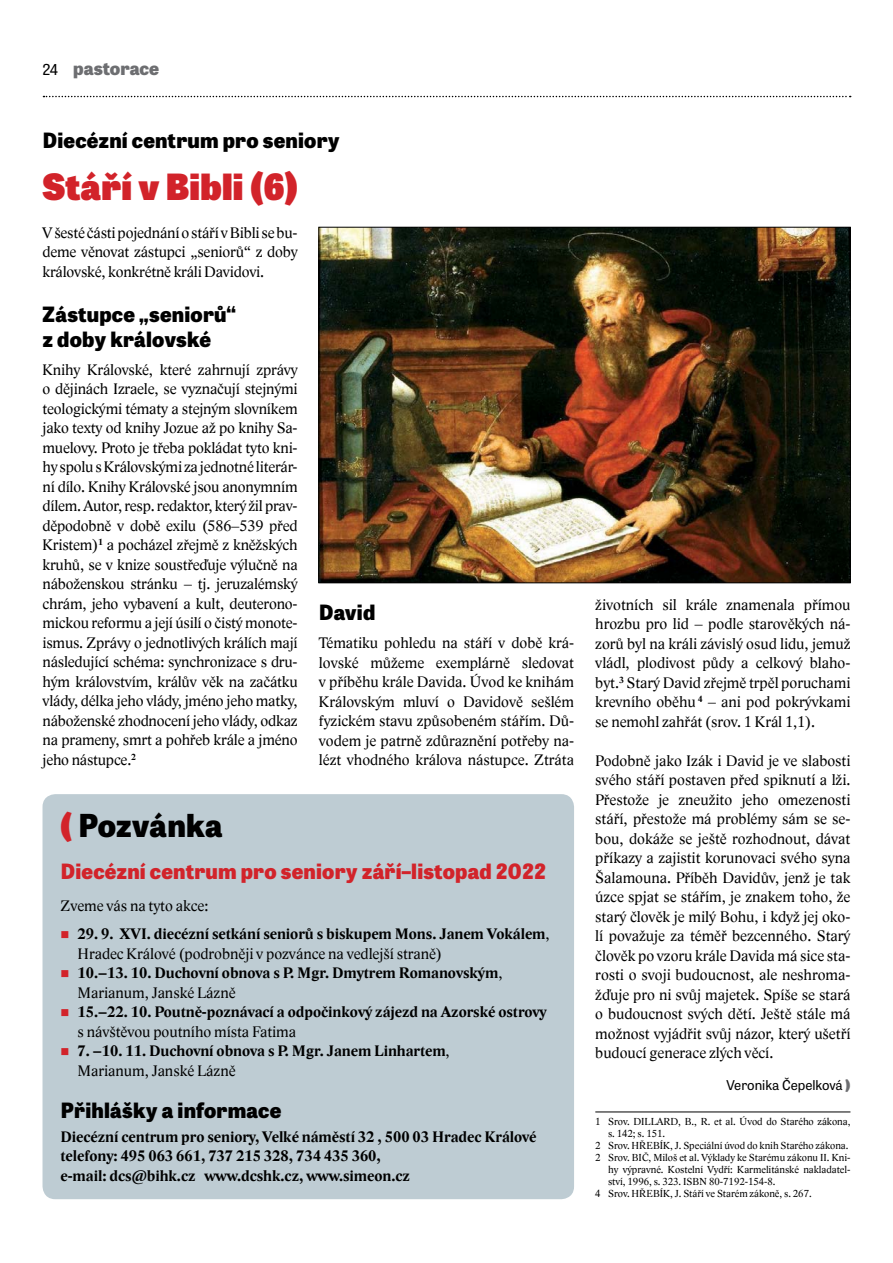
<style>
.page{position:relative;width:893px;height:1263px;background:#fff}
.page>*{position:absolute;margin:0;border:0;box-sizing:border-box;transform-origin:0 0}
.t1{font:800 36px "Tablet Gothic";letter-spacing:.01em;color:#d2232a}
.t2{font:800 31.5px "Tablet Gothic";color:#000}
.t3{font:800 21px/25.2px "Tablet Gothic";letter-spacing:.01em;color:#000}
.t4{font:800 21px "Tablet Gothic";letter-spacing:.01em;color:#d2232a}
.t5{font:800 18px "Tablet Gothic";color:#6d6e71}
.t6{font:15.75px/19.5px "Lido STFCE";color:#000;text-align:justify}
.t7{font:700 15.75px/19.5px "Lido STFCE";color:#000}
.t8{font:13.5px "Tablet Gothic";color:#000}
.t9{font:10.5px "Lido STFCE";color:#000}
.s1{font-weight:400;font-size:15px;color:#000}
.s2{color:#d2232a}
.s3{font-weight:400}
.s4{font-weight:800;color:#6d6e71}
</style>
<div class="page">
<svg style="left:43px;top:96px;width:808px;height:1px"></svg>
<hr style="left:595px;top:1111px;width:255px;height:1px;background:#000">
<img style="left:321px;top:229px;width:527px;height:352px">
<div style="left:43px;top:794px;width:531px;height:405px;background:#beccd3;border-radius:13px"></div>
<p class="t5" style="left:43px;top:55px;width:118px"><span class="s1">24</span> pastorace</p>
<h3 class="t3" style="left:43px;top:127px;width:299px">Diecézní centrum pro seniory</h3>
<h1 class="t1" style="left:43px;top:159px;width:257px">Stáří v Bibli (6)</h1>
<p class="t6" style="left:43px;top:223px;width:257px">Všesté části pojednání o stáří vBibli se bu&shy;deme věnovat zástupci „seniorů“ z doby královské, konkrétně králi Davidovi.</p>
<h3 class="t3" style="left:43px;top:300px;width:195px">Zástupce „seniorů“ z doby královské</h3>
<p class="t6" style="left:43px;top:360px;width:257px">Knihy Královské, které zahrnují zprávy o dějinách Izraele, se vyznačují stejnými teologickými tématy a stejným slovníkem jako texty od knihy Jozue až po knihy Sa&shy;muelovy. Proto je třeba pokládat tyto kni&shy;hy spolu sKrálovskými za jednotné literár&shy;ní dílo. Knihy Královské jsou anonymním dílem. Autor, resp. redaktor, který žil prav&shy;děpodobně v době exilu (586–539 před Kristem)<sup>1</sup> a pocházel zřejmě z kněžských kruhů, se v knize soustřeďuje výlučně na náboženskou stránku – tj. jeruzalémský chrám, jeho vybavení a kult, deuterono&shy;mickou reformu a její úsilí o čistý monote&shy;ismus. Zprávy o jednotlivých králích mají následující schéma: synchronizace s dru&shy;hým královstvím, králův věk na začátku vlády, délka jeho vlády, jméno jeho matky, náboženské zhodnocení jeho vlády, odkaz na prameny, smrt a pohřeb krále a jméno jeho nástupce.<sup>2</sup></p>
<h3 class="t3" style="left:319px;top:599px;width:58px">David</h3>
<p class="t6" style="left:319px;top:633px;width:257px">Tématiku pohledu na stáří v době krá&shy;lovské můžeme exemplárně sledovat v příběhu krále Davida. Úvod ke knihám Královským mluví o Davidově sešlém fyzickém stavu způsobeném stářím. Dů&shy;vodem je patrně zdůraznění potřeby na&shy;lézt vhodného králova nástupce. Ztráta</p>
<h2 class="t2" style="left:61px;top:802px;width:164px"><span class="s2">(</span> Pozvánka</h2>
<h3 class="t4" style="left:61px;top:856px;width:487px">Diecézní centrum pro seniory září–listopad 2022</h3>
<p class="t6" style="left:61px;top:896px;width:149px">Zveme vás na tyto akce:</p>
<p class="t7" style="left:78px;top:925px;width:474px;text-indent:-17px"><span class="s2">■</span> 29. 9. XVI. diecézní setkání seniorů s biskupem Mons. Janem Vokálem<span class="s3">,<br>Hradec Králové (podrobněji v pozvánce na vedlejší straně)</span></p>
<p class="t7" style="left:78px;top:964px;width:427px;text-indent:-17px"><span class="s2">■</span> 10.–13. 10. Duchovní obnova s P. Mgr. Dmytrem Romanovským<span class="s3">,<br>Marianum, Janské Lázně</span></p>
<p class="t7" style="left:78px;top:1003px;width:471px;text-indent:-17px"><span class="s2">■</span> 15.–22. 10. Poutně-poznávací a odpočinkový zájezd na Azorské ostrovy <span class="s3">s návštěvou poutního místa Fatima</span></p>
<p class="t7" style="left:78px;top:1042px;width:374px;text-indent:-17px"><span class="s2">■</span> 7. –10. 11. Duchovní obnova s P. Mgr. Janem Linhartem<span class="s3">,<br>Marianum, Janské Lázně</span></p>
<h3 class="t3" style="left:61px;top:1097px;width:222px">Přihlášky a informace</h3>
<p class="t7" style="left:61px;top:1127px;width:477px">Diecézní centrum pro seniory, Velké náměstí 32 , 500 03 Hradec Králové telefony: 495 063 661, 737 215 328, 734 435 360,<br>e-mail: dcs@bihk.cz www.dcshk.cz, www.simeon.cz</p>
<p class="t6" style="left:595px;top:595px;width:257px">životních sil krále znamenala přímou hrozbu pro lid – podle starověkých ná&shy;zorů byl na králi závislý osud lidu, jemuž vládl, plodivost půdy a celkový blaho&shy;byt.<sup>3</sup> Starý David zřejmě trpěl poruchami krevního oběhu <sup>4</sup> – ani pod pokrývkami se nemohl zahřát (srov. 1 Král 1,1).</p>
<p class="t6" style="left:595px;top:751px;width:257px">Podobně jako Izák i David je ve slabosti svého stáří postaven před spiknutí a lži.<br>Přestože je zneužito jeho omezenosti stáří, přestože má problémy sám se se&shy;bou, dokáže se ještě rozhodnout, dávat příkazy a zajistit korunovaci svého syna Šalamouna. Příběh Davidův, jenž je tak úzce spjat se stářím, je znakem toho, že starý člověk je milý Bohu, i když jej oko&shy;lí považuje za téměř bezcenného. Starý člověk po vzoru krále Davida má sice sta&shy;rosti o svoji budoucnost, ale neshroma&shy;žďuje pro ni svůj majetek. Spíše se stará o budoucnost svých dětí. Ještě stále má možnost vyjádřit svůj názor, který ušetří budoucí generace zlých věcí.</p>
<p class="t8" style="left:727px;top:1075px;width:125px">Veronika Čepelková <span class="s4">)</span></p>
<p class="t9" style="left:595px;top:1115px;width:257px">1 Srov. DILLARD, B., R. et al. Úvod do Starého zákona,</p>
<p class="t9" style="left:608px;top:1127px;width:59px">s. 142; s. 151.</p>
<p class="t9" style="left:595px;top:1139px;width:255px">2 Srov. HŘEBÍK, J. Speciální úvod do knih Starého zákona.</p>
<p class="t9" style="left:595px;top:1151px;width:257px">2 Srov. BIČ, Miloš et al. Výklady ke Starému zákonu II. Kni-</p>
<p class="t9" style="left:608px;top:1163px;width:244px">hy výpravné. Kostelní Vydří: Karmelitánské nakladatel-</p>
<p class="t9" style="left:608px;top:1175px;width:169px">ství, 1996, s. 323. ISBN 80-7192-154-8.</p>
<p class="t9" style="left:595px;top:1187px;width:218px">4 Srov. HŘEBÍK, J. Stáří ve Starém zákoně, s. 267.</p>
</div>
